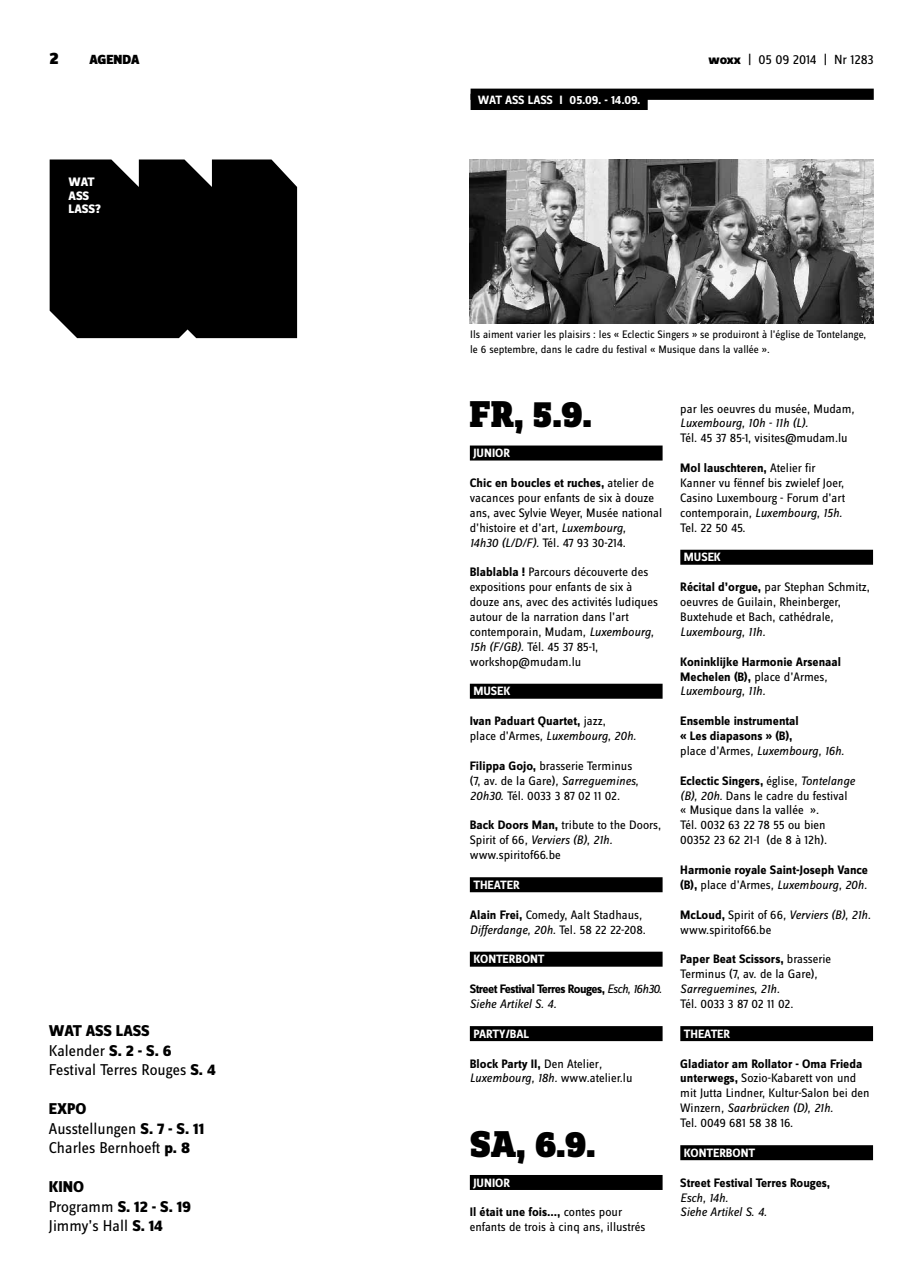
<style>
.page{position:relative;width:922px;height:1276px;background:#fff}
.page>*{position:absolute;margin:0;border:0;box-sizing:border-box;transform-origin:0 0}
.t1{font:900 38.75px "Zine Slab Dis";color:#000}
.t2{font:900 17.5px "Zine Sans Dis";color:#000}
.t3{font:16.25px/19.5px "Zine Sans Dis";color:#000}
.t4{font:13.75px "Zine Sans Dis";letter-spacing:-.01em;color:#000}
.t5{font:900 13.75px "Zine Sans Dis";color:#000}
.t6{font:12.75px/14.9px "Zine Sans Dis";color:#000}
.t7{font:700 12.75px/14.9px "Zine Sans Dis";color:#000}
.t8{font:700 12.75px/14.9px "Zine Sans Dis";letter-spacing:-.045em;color:#000}
.t9{font:italic 12.75px/14.9px "Zine Sans Dis";color:#000}
.t10{font:800 12.75px/13.8px "Zine Sans Dis";letter-spacing:-.01em;color:#fff}
.t11{font:700 12.5px "Zine Sans Dis";color:#fff}
.t12{font:11.25px/14.9px "Zine Sans Dis";color:#000}
.s1{font-weight:800}
.s2{font-weight:700}
.s3{font-style:italic}
.s4{font-weight:400}
.s5{font-weight:400;font-style:italic}
</style>
<div class="page">
<div style="left:469px;top:445px;width:193px;height:15px;background:#000"></div>
<div style="left:469px;top:684px;width:193px;height:15px;background:#000"></div>
<div style="left:469px;top:877px;width:193px;height:15px;background:#000"></div>
<div style="left:469px;top:951px;width:193px;height:15px;background:#000"></div>
<div style="left:469px;top:1026px;width:193px;height:15px;background:#000"></div>
<div style="left:469px;top:1175px;width:193px;height:15px;background:#000"></div>
<div style="left:680px;top:550px;width:192px;height:15px;background:#000"></div>
<div style="left:680px;top:1026px;width:192px;height:15px;background:#000"></div>
<div style="left:680px;top:1145px;width:192px;height:15px;background:#000"></div>
<div style="left:50px;top:159px;width:247px;height:179px;background:#000"></div>
<div style="left:470px;top:89px;width:403px;height:11px;background:#000"></div>
<div style="left:470px;top:94px;width:177px;height:16px;background:#000"></div>
<img style="left:469px;top:159px;width:403px;height:164px">
<h2 class="t2" style="left:50px;top:49px;width:11px">2</h2>
<p class="t5" style="left:89px;top:53px;width:52px">AGENDA</p>
<p class="t4" style="left:708px;top:53px;width:167px"><span class="s1">woxx</span> | 05 09 2014 | Nr 1283</p>
<p class="t10" style="left:69px;top:176px;width:34px">WAT<br>ASS<br>LASS?</p>
<p class="t3" style="left:49px;top:1022px;width:168px"><span class="s1">WAT ASS LASS<br></span>Kalender <span class="s1">S. 2 - S. 6<br></span>Festival Terres Rouges <span class="s1">S. 4</span></p>
<p class="t3" style="left:49px;top:1100px;width:157px"><span class="s1">EXPO<br></span>Ausstellungen <span class="s1">S. 7 - S. 11<br></span>Charles Bernhoeft <span class="s1">p. 8</span></p>
<p class="t3" style="left:49px;top:1178px;width:144px"><span class="s1">KINO<br></span>Programm <span class="s1">S. 12 - S. 19<br></span>Jimmy’s Hall <span class="s1">S. 14</span></p>
<p class="t11" style="left:477px;top:93px;width:35px">WAT ASS</p>
<p class="t11" style="left:527px;top:93px;width:6px">LASSI</p>
<p class="t11" style="left:569px;top:93px;width:72px">05.09. - 14.09.</p>
<p class="t12" style="left:470px;top:327px;width:397px">Ils aiment varier les plaisirs : les « Eclectic Singers » se produiront à l’église de Tontelange, le 6 septembre, dans le cadre du festival « Musique dans la vallée ».</p>
<h1 class="t1" style="left:469px;top:394px;width:124px">Fr, 5.9.</h1>
<p class="t11" style="left:473px;top:446px;width:36px">junior</p>
<p class="t6" style="left:469px;top:476px;width:194px"><span class="s2">Chic en boucles et ruches,</span> atelier de vacances pour enfants de six à douze ans, avec Sylvie Weyer, Musée national d’histoire et d’art<span class="s3">, Luxembourg,<br>14h30 (L/D/F).</span> Tél. 47 93 30-214.</p>
<p class="t6" style="left:469px;top:565px;width:189px"><span class="s2">Blablabla !</span> Parcours découverte des expositions pour enfants de six à douze ans, avec des activités ludiques autour de la narration dans l’art contemporain, Mudam<span class="s3">, Luxembourg,<br>15h (F/GB).</span> Tél. 45 37 85-1, workshop@mudam.lu</p>
<p class="t11" style="left:473px;top:684px;width:39px">musek</p>
<p class="t7" style="left:469px;top:714px;width:168px">Ivan Paduart Quartet, <span class="s4">jazz,<br>place d’Armes</span><span class="s5">, Luxembourg, 20h.</span></p>
<p class="t6" style="left:469px;top:759px;width:170px"><span class="s2">Filippa Gojo,</span> brasserie Terminus (7, av. de la Gare)<span class="s3">, Sarreguemines,<br>20h30.</span> Tél. 0033 3 87 02 11 02.</p>
<p class="t6" style="left:469px;top:818px;width:193px"><span class="s2">Back Doors Man,</span> tribute to the Doors,<br>Spirit of 66<span class="s3">, Verviers (B), 21h. </span>www.spiritof66.be</p>
<p class="t11" style="left:473px;top:878px;width:46px">theater</p>
<p class="t6" style="left:469px;top:908px;width:177px"><span class="s2">Alain Frei,</span> Comedy, Aalt Stadhaus<span class="s3">,<br>Differdange, 20h.</span> Tel. 58 22 22-208.</p>
<p class="t11" style="left:473px;top:952px;width:70px">konterbont</p>
<p class="t8" style="left:469px;top:982px;width:193px">Street Festival Terres Rouges, <span class="s5">Esch, 16h30.<br>Siehe Artikel S. 4.</span></p>
<p class="t11" style="left:473px;top:1027px;width:57px">party/bal</p>
<p class="t6" style="left:469px;top:1056px;width:164px"><span class="s2">Block Party II,</span> Den Atelier<span class="s3">,<br>Luxembourg, 18h.</span> www.atelier.lu</p>
<h1 class="t1" style="left:469px;top:1123px;width:127px">Sa, 6.9.</h1>
<p class="t11" style="left:473px;top:1176px;width:36px">junior</p>
<p class="t6" style="left:469px;top:1205px;width:177px"><span class="s2">Il était une fois...,</span> contes pour enfants de trois à cinq ans, illustrés</p>
<p class="t6" style="left:680px;top:402px;width:176px">par les oeuvres du musée, Mudam<span class="s3">,<br>Luxembourg, 10h - 11h (L).</span></p>
<p class="t6" style="left:680px;top:431px;width:169px">Tél. 45 37 85-1, visites@mudam.lu</p>
<p class="t6" style="left:680px;top:461px;width:166px"><span class="s2">Mol lauschteren,</span> Atelier fir<br>Kanner vu fënnef bis zwielef Joer,<br>Casino Luxembourg - Forum d’art contemporain<span class="s3">, Luxembourg, 15h.<br></span>Tel. 22 50 45.</p>
<p class="t11" style="left:683px;top:551px;width:39px">musek</p>
<p class="t6" style="left:680px;top:580px;width:191px"><span class="s2">Récital d’orgue,</span> par Stephan Schmitz, oeuvres de Guilain, Rheinberger,<br>Buxtehude et Bach, cathédrale<span class="s3">,<br>Luxembourg, 11h.</span></p>
<p class="t7" style="left:680px;top:655px;width:162px">Koninklijke Harmonie Arsenaal<br>Mechelen (B), <span class="s4">place d’Armes</span><span class="s5">,<br>Luxembourg, 11h.</span></p>
<p class="t7" style="left:680px;top:714px;width:165px">Ensemble instrumental<br>« Les diapasons » (B),<br><span class="s4">place d’Armes</span><span class="s5">, Luxembourg, 16h.</span></p>
<p class="t6" style="left:680px;top:774px;width:176px"><span class="s2">Eclectic Singers,</span> église<span class="s3">, Tontelange (B), 20h.</span> Dans le cadre du festival « Musique dans la vallée ».<br>Tél. 0032 63 22 78 55 ou bien<br>00352 23 62 21-1 (de 8 à 12h).</p>
<p class="t7" style="left:680px;top:863px;width:189px">Harmonie royale Saint-Joseph Vance (B), <span class="s4">place d’Armes</span><span class="s5">, Luxembourg, 20h.</span></p>
<p class="t6" style="left:680px;top:907px;width:192px"><span class="s2">McLoud,</span> Spirit of 66<span class="s3">, Verviers (B), 21h. </span>www.spiritof66.be</p>
<p class="t6" style="left:680px;top:952px;width:152px"><span class="s2">Paper Beat Scissors,</span> brasserie<br>Terminus (7, av. de la Gare)<span class="s3">,<br>Sarreguemines, 21h.</span></p>
<p class="t6" style="left:680px;top:997px;width:114px">Tél. 0033 3 87 02 11 02.</p>
<p class="t11" style="left:683px;top:1027px;width:46px">theater</p>
<p class="t6" style="left:680px;top:1056px;width:191px"><span class="s2">Gladiator am Rollator - Oma Frieda unterwegs,</span> Sozio-Kabarett von und mit Jutta Lindner, Kultur-Salon bei den<br>Winzern<span class="s3">, Saarbrücken (D), 21h.<br></span>Tel. 0049 681 58 38 16.</p>
<p class="t11" style="left:683px;top:1146px;width:70px">konterbont</p>
<p class="t7" style="left:680px;top:1175px;width:151px">Street Festival Terres Rouges,</p>
<p class="t9" style="left:680px;top:1190px;width:88px">Esch, 14h.<br>Siehe Artikel S. 4.</p>
</div>
